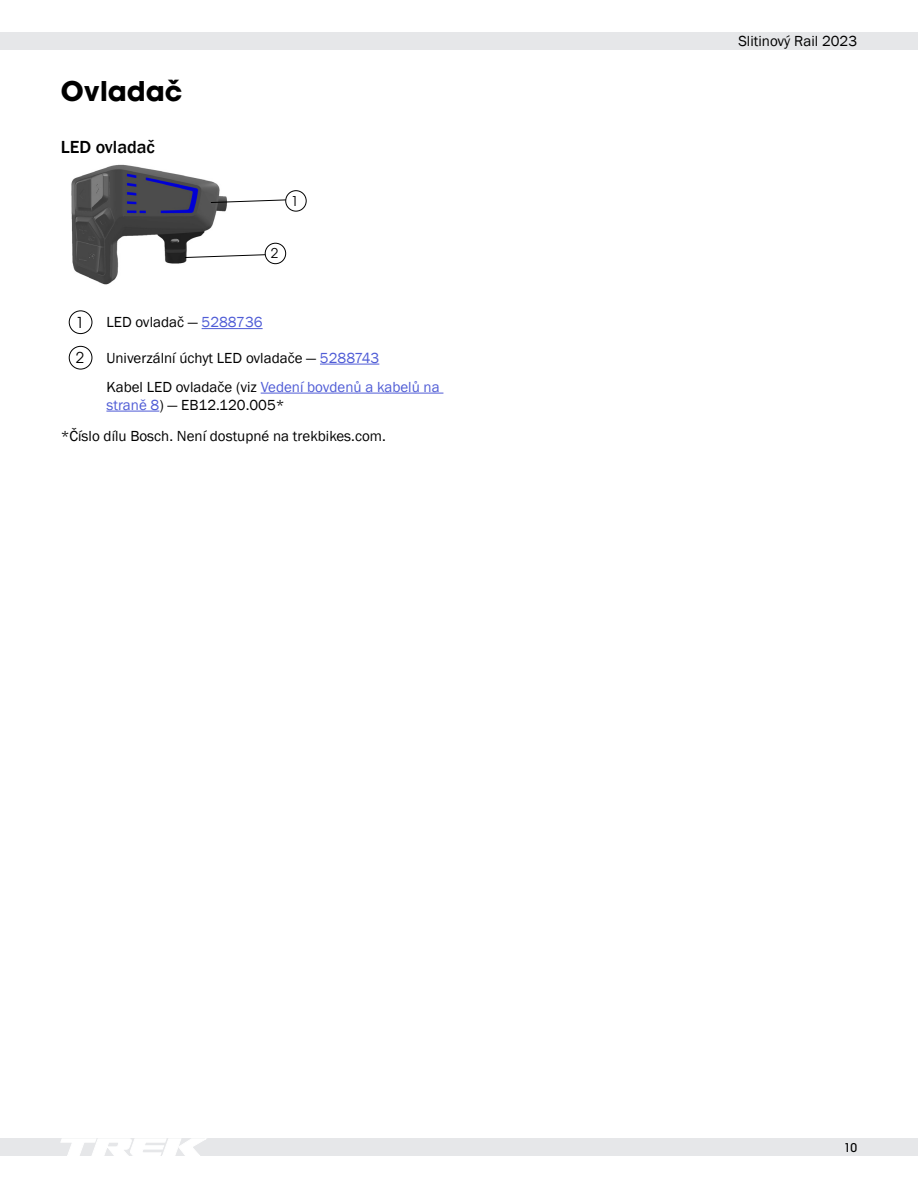
<style>
.page{position:relative;width:918px;height:1188px;background:#fff}
.page>*{position:absolute;margin:0;border:0;box-sizing:border-box;transform-origin:0 0}
.Section_Head{font:700 27px "ITC Avant Garde Pro";color:#000}
.Subhead_2{font:500 18px "Franklin Gothic";color:#000}
.Table_Cell_Left{font:15px/18px "Franklin Gothic";color:#000}
.Body{font:15px "Franklin Gothic";color:#000}
.Callout_Number_Black{font:15px "ITC Avant Garde Pro";color:#000}
.t1{font:13.5px "ITC Avant Garde Pro";color:#000}
.t2{font:500 12px "ITC Avant Garde Pro";color:#000}
.s1{color:#4f5cd6}
</style>
<div class="page">
<div style="left:0;top:32px;width:918px;height:17px;background:#e6e7e9"></div>
<div style="left:0;top:1139px;width:918px;height:17px;background:#e6e7e9"></div>
<svg style="left:61px;top:1139px;width:145px;height:17px"></svg>
<img style="left:71px;top:164px;width:156px;height:121px">
<svg style="left:210px;top:199px;width:75px;height:4px"></svg>
<svg style="left:184px;top:254px;width:82px;height:4px"></svg>
<div style="left:285px;top:190px;width:22px;height:21px;border:1px solid #000;border-radius:50%"></div>
<div style="left:265px;top:243px;width:21px;height:21px;border:1px solid #000;border-radius:50%"></div>
<div style="left:69px;top:310px;width:23px;height:24px;border:1px solid #000;border-radius:50%"></div>
<hr style="left:202px;top:328px;width:61px;height:1px;background:#4f5cd6">
<div style="left:69px;top:346px;width:23px;height:23px;border:1px solid #000;border-radius:50%"></div>
<hr style="left:320px;top:364px;width:59px;height:1px;background:#4f5cd6">
<hr style="left:261px;top:393px;width:182px;height:1px;background:#4f5cd6">
<hr style="left:106px;top:411px;width:53px;height:1px;background:#4f5cd6">
<p class="Section_Head" style="left:61px;top:73px;width:123px">Ovladač</p>
<p class="Subhead_2" style="left:61px;top:135px;width:96px">LED ovladač</p>
<p class="t1" style="left:291px;top:193px;width:9px">1</p>
<p class="t1" style="left:271px;top:245px;width:9px">2</p>
<p class="Callout_Number_Black" style="left:76px;top:313px;width:10px">1</p>
<p class="Table_Cell_Left" style="left:106px;top:314px;width:158px">LED ovladač — <span class="s1">5288736</span></p>
<p class="Callout_Number_Black" style="left:76px;top:348px;width:10px">2</p>
<p class="Table_Cell_Left" style="left:106px;top:349px;width:274px">Univerzální úchyt LED ovladače — <span class="s1">5288743</span></p>
<p class="Table_Cell_Left" style="left:106px;top:378px;width:335px">Kabel LED ovladače (viz <span class="s1">Vedení bovdenů a kabelů na straně 8</span>) — EB12.120.005*</p>
<p class="Body" style="left:61px;top:426px;width:327px">*Číslo dílu Bosch. Není dostupné na trekbikes.com.</p>
<p class="Table_Cell_Left" style="left:738px;top:32px;width:120px">Slitinový Rail 2023</p>
<p class="t2" style="left:844px;top:1140px;width:15px">10</p>
</div>
